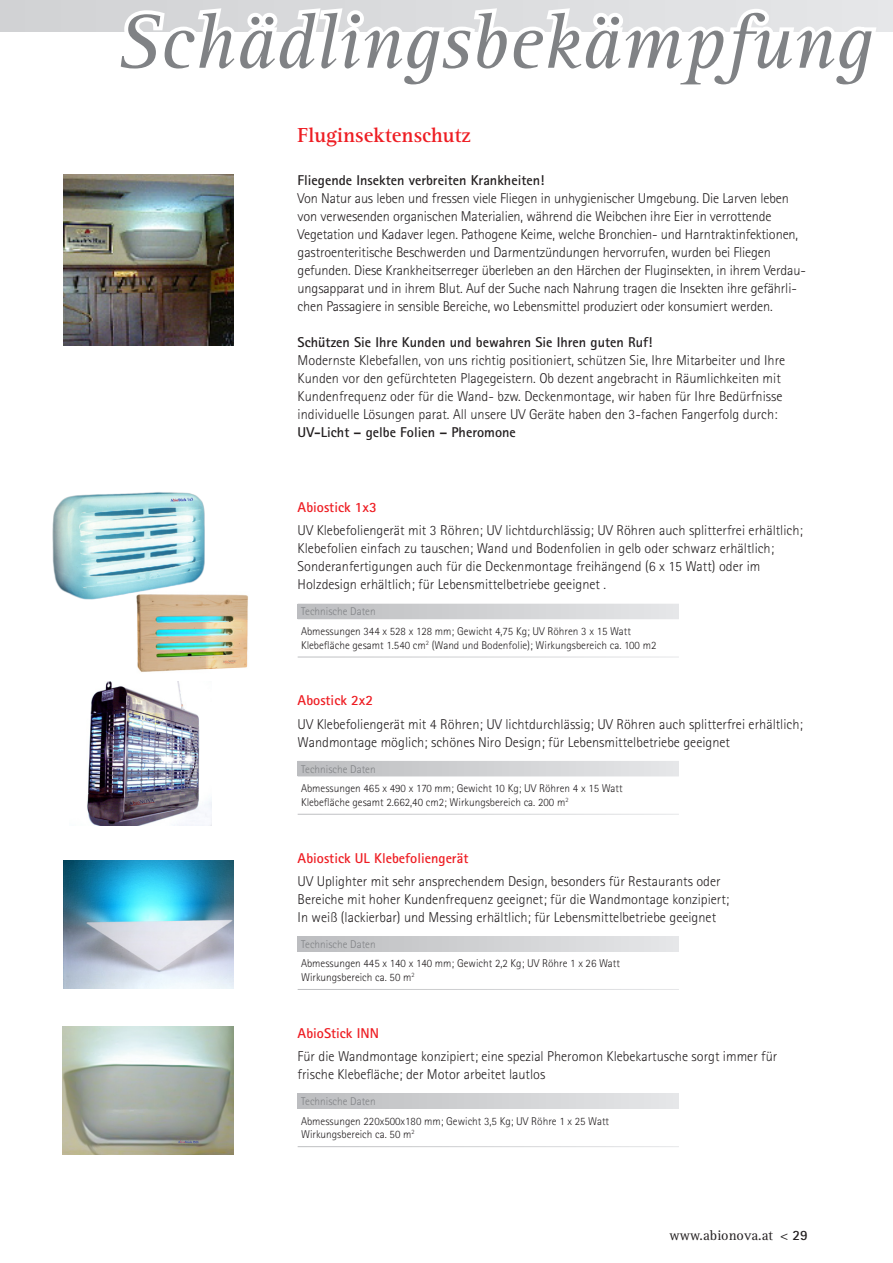
<style>
.page{position:relative;width:893px;height:1263px;background:#fff}
.page>*{position:absolute;margin:0;border:0;box-sizing:border-box;transform-origin:0 0}
.t1{font:italic 79.05px "Rotis Serif Std";color:#808285}
.t2{font:700 21px "Rotis Serif Std";color:#ee1d23}
.t3{font:300 14.25px/18px "Rotis Sans Serif Std";color:#231f20}
.t4{font:700 14.25px "Rotis Sans Serif Std";color:#231f20}
.t5{font:700 14.25px "Rotis Sans Serif Std";color:#ee1d23}
.t6{font:14.25px "Rotis Serif Std";color:#231f20}
.t7{font:300 11.25px/13.5px "Rotis Sans Serif Std";color:#231f20}
.t8{font:300 11.25px "Rotis Sans Serif Std";color:#808285}
.s1{font-family:"Rotis Sans Serif Std";font-weight:700}
</style>
<div class="page">
<div style="left:0;top:0;width:893px;height:32px;background:linear-gradient(to right,#d1d2d4,#e5e6e8)"></div>
<img style="left:136px;top:594px;width:112px;height:88px">
<svg style="left:298px;top:605px;width:381px;height:13px;background:#d0d1d4"></svg>
<svg style="left:298px;top:762px;width:381px;height:13px;background:#d0d1d4"></svg>
<svg style="left:298px;top:937px;width:381px;height:14px;background:#d0d1d4"></svg>
<svg style="left:298px;top:1094px;width:381px;height:14px;background:#d0d1d4"></svg>
<img style="left:87px;top:682px;width:125px;height:144px">
<img style="left:63px;top:860px;width:170px;height:128px">
<img style="left:52px;top:492px;width:160px;height:107px">
<img style="left:64px;top:174px;width:170px;height:171px">
<img style="left:62px;top:1026px;width:172px;height:129px">
<svg style="left:112px;top:3px;width:769px;height:29px"></svg>
<h1 class="t1" style="left:116px;top:-3px;width:757px">Schädlingsbekämpfung</h1>
<h2 class="t2" style="left:298px;top:123px;width:175px">Fluginsektenschutz</h2>
<p class="t4" style="left:298px;top:171px;width:248px">Fliegende insekten verbreiten Krankheiten!</p>
<p class="t3" style="left:298px;top:189px;width:510px">Von Natur aus leben und fressen viele Fliegen in unhygienischer Umgebung. Die Larven leben von verwesenden organischen Materialien, während die Weibchen ihre Eier in verrottende Vegeta tion und Kadaver legen. Pathogene Keime, welche Bronchien- und Harntraktinfektionen, gastroenteritische Beschwerden und Darmentzündungen hervorrufen, wurden bei Fliegen gefunden. Diese Krankheitserreger überleben an den Härchen der Fluginsekten, in ihrem Verdau&shy;ungsapparat und in ihrem Blut. Auf der Suche nach Nahrung tragen die Insekten ihre gefährli&shy;chen Passagiere in sensible Bereiche, wo Lebensmittel produziert oder konsumiert werden.</p>
<p class="t4" style="left:298px;top:333px;width:356px">Schützen Sie ihre Kunden und bewahren Sie ihren guten Ruf!</p>
<p class="t3" style="left:298px;top:351px;width:489px">Modernste Klebefallen, von uns richtig positioniert, schützen Sie, Ihre Mitarbeiter und Ihre Kunden vor den gefürchteten Plagegeistern. Ob dezent angebracht in Räumlichkeiten mit Kundenfrequenz oder für die Wand- bzw. Deckenmontage, wir haben für Ihre Bedürfnisse individuelle Lösungen parat. All unsere UV Geräte haben den 3-fachen Fangerfolg durch:</p>
<p class="t4" style="left:298px;top:423px;width:220px">uV-licht – gelbe Folien – Pheromone</p>
<p class="t5" style="left:298px;top:498px;width:81px">Abiostick 1x3</p>
<p class="t3" style="left:298px;top:521px;width:507px">UV Klebefoliengerät mit 3 Röhren; UV lichtdurchlässig; UV Röhren auch splitterfrei erhältlich; Klebefolien einfach zu tauschen; Wand und Bodenfolien in gelb oder schwarz erhältlich; Sonderanfertigungen auch für die Deckenmontage freihängend (6 x 15 Watt) oder im<br>Holz design erhältlich; für Lebensmittelbetriebe geeignet .</p>
<p class="t8" style="left:301px;top:605px;width:76px">Technische Daten</p>
<p class="t7" style="left:301px;top:624px;width:357px">Abmessungen 344 x 528 x 128 mm; Gewicht 4,75 Kg; UV Röhren 3 x 15 Watt<br>Klebefläche gesamt 1.540 cm<sup>2</sup> (Wand und Bodenfolie); Wirkungsbereich ca. 100 m2</p>
<p class="t5" style="left:298px;top:691px;width:77px">Abostick 2x2</p>
<p class="t3" style="left:298px;top:715px;width:507px">UV Klebefoliengerät mit 4 Röhren; UV lichtdurchlässig; UV Röhren auch splitterfrei erhältlich;<br>Wandmontage möglich; schönes Niro Design; für Lebensmittelbetriebe geeignet</p>
<p class="t8" style="left:301px;top:762px;width:76px">Technische Daten</p>
<p class="t7" style="left:301px;top:782px;width:323px">Abmessungen 465 x 490 x 170 mm; Gewicht 10 Kg; UV Röhren 4 x 15 Watt<br>Klebefläche gesamt 2.662,40 cm2; Wirkungsbereich ca. 200 m<sup>2</sup></p>
<p class="t5" style="left:298px;top:849px;width:172px">Abiostick ul Klebefoliengerät</p>
<p class="t3" style="left:298px;top:872px;width:433px">UV Uplighter mit sehr ansprechendem Design, besonders für Restaurants oder<br>Bereiche mit hoher Kundenfrequenz geeignet; für die Wandmontage konzipiert;<br>In weiß (lackierbar) und Messing erhältlich; für Lebensmittelbetriebe geeignet</p>
<p class="t8" style="left:301px;top:937px;width:76px">Technische Daten</p>
<p class="t7" style="left:301px;top:957px;width:320px">Abmessungen 445 x 140 x 140 mm; Gewicht 2,2 Kg; UV Röhre 1 x 26 Watt<br>Wirkungsbereich ca. 50 m<sup>2</sup></p>
<p class="t5" style="left:298px;top:1024px;width:83px">AbioStick inn</p>
<p class="t3" style="left:298px;top:1047px;width:481px">Für die Wandmontage konzipiert; eine spezial Pheromon Klebekartusche sorgt immer für frische Klebefläche; der Motor arbeitet lautlos</p>
<p class="t8" style="left:301px;top:1095px;width:76px">Technische Daten</p>
<p class="t7" style="left:301px;top:1114px;width:310px">Abmessungen 220x500x180 mm; Gewicht 3,5 Kg; UV Röhre 1 x 25 Watt<br>Wirkungsbereich ca. 50 m<sup>2</sup></p>
<p class="t6" style="left:669px;top:1227px;width:140px">www.abionova.at &lt; <span class="s1">29</span></p>
</div>
